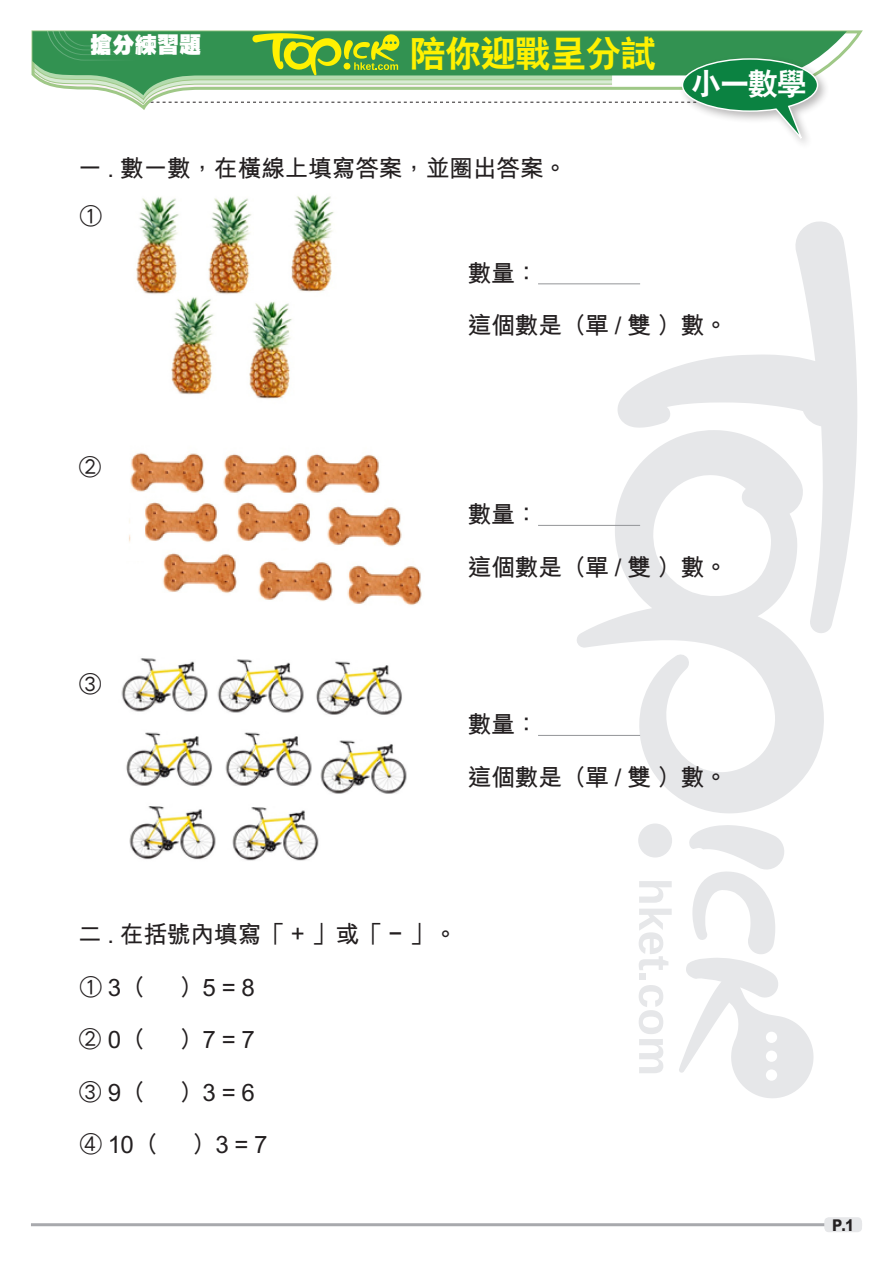
<style>
.page{position:relative;width:893px;height:1263px;background:#fff}
.page>*{position:absolute;margin:0;border:0;box-sizing:border-box;transform-origin:0 0}
.小題eq{font:36px "C Hei 2 Xbold HKSCS";letter-spacing:-.025em;color:#fff101}
.內文{font:30px "C Hei 2 Xbold HKSCS";color:#fff}
.Ex_Questions{font:24px "M Hei Bold HKSCS";letter-spacing:-.02em;color:#231f20}
.小題{font:22.2px "C Hei Ultra Bold HKSCS";color:#fff}
.t1{font:16.2px "M Hei Xbold HKSCS";color:#231f20;scale:.9 1}
.s1{font-family:"Arial"}
</style>
<div class="page">
<svg style="left:639px;top:881px;width:33px;height:22px"></svg>
<svg style="left:639px;top:909px;width:33px;height:61px"></svg>
<div style="left:639px;top:974px;width:7px;height:6px;background:#e6e7e9"></div>
<svg style="left:639px;top:985px;width:24px;height:88px"></svg>
<div style="left:638px;top:823px;width:34px;height:34px;background:#e6e7e9;border-radius:50%"></div>
<svg style="left:679px;top:825px;width:135px;height:273px"></svg>
<svg style="left:617px;top:221px;width:240px;height:411px"></svg>
<svg style="left:576px;top:430px;width:249px;height:383px"></svg>
<svg style="left:819px;top:31px;width:28px;height:35px"></svg>
<div style="left:678px;top:54px;width:152px;height:96px;background:#231f20;opacity:.32"></div>
<svg style="left:31px;top:30px;width:788px;height:116px"></svg>
<hr style="left:31px;top:1223px;width:831px;height:3px;background:#a8a9ad">
<div style="left:824px;top:1217px;width:38px;height:15px;background:#e6e7e9;border-radius:4px"></div>
<hr style="left:538px;top:283px;width:102px;height:1px;background:#939598">
<hr style="left:538px;top:525px;width:102px;height:1px;background:#939598">
<hr style="left:538px;top:735px;width:102px;height:1px;background:#939598">
<img style="left:121px;top:194px;width:301px;height:667px">
<p class="小題" style="left:90px;top:30px;width:113px">搶分練習題</p>
<p class="小題eq" style="left:410px;top:30px;width:248px">陪你迎戰呈分試</p>
<p class="Ex_Questions" style="left:78px;top:150px;width:491px">一 . 數一數，在橫線上填寫答案，並圈出答案。</p>
<p class="Ex_Questions" style="left:78px;top:199px;width:25px">①</p>
<p class="內文" style="left:691px;top:64px;width:117px">小一數學</p>
<p class="Ex_Questions" style="left:78px;top:449px;width:25px">②</p>
<p class="Ex_Questions" style="left:78px;top:667px;width:25px">③</p>
<p class="Ex_Questions" style="left:467px;top:255px;width:73px">數量：</p>
<p class="Ex_Questions" style="left:467px;top:308px;width:262px">這個數是（單 / 雙 ）數。</p>
<p class="Ex_Questions" style="left:467px;top:497px;width:73px">數量：</p>
<p class="Ex_Questions" style="left:467px;top:549px;width:262px">這個數是（單 / 雙 ）數。</p>
<p class="Ex_Questions" style="left:467px;top:707px;width:73px">數量：</p>
<p class="Ex_Questions" style="left:467px;top:759px;width:262px">這個數是（單 / 雙 ）數。</p>
<p class="Ex_Questions" style="left:78px;top:917px;width:381px">二 . 在括號內填寫「 <span class="s1">+</span> 」或「 <span class="s1">−</span> 」。</p>
<p class="Ex_Questions" style="left:78px;top:969px;width:68px">① 3（</p>
<p class="Ex_Questions" style="left:179px;top:969px;width:77px">）5 = 8</p>
<p class="Ex_Questions" style="left:78px;top:1022px;width:68px">② 0（</p>
<p class="Ex_Questions" style="left:179px;top:1022px;width:77px">）7 = 7</p>
<p class="Ex_Questions" style="left:78px;top:1074px;width:68px">③ 9（</p>
<p class="Ex_Questions" style="left:179px;top:1074px;width:77px">）3 = 6</p>
<p class="Ex_Questions" style="left:78px;top:1127px;width:81px">④ 10（</p>
<p class="Ex_Questions" style="left:192px;top:1127px;width:77px">）3 = 7</p>
<p class="t1" style="left:832px;top:1214px;width:26px">P.1</p>
</div>
